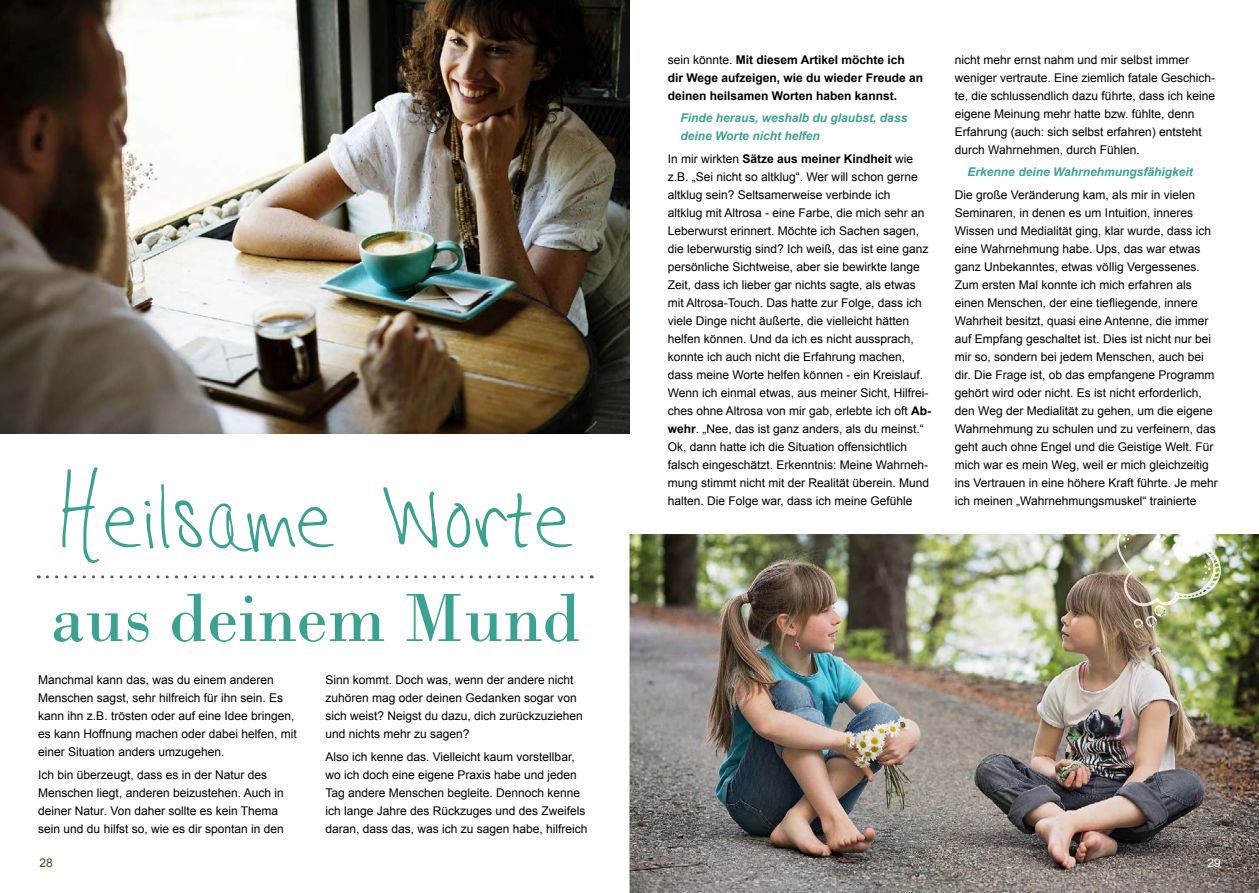
<style>
.page{position:relative;width:1259px;height:893px;background:#fff}
.page>*{position:absolute;margin:0;border:0;box-sizing:border-box;transform-origin:0 0}
.t1{font:90px "Hannahs Messy Handwriting";color:#3da191}
.t2{font:72px "Bodoni";color:#3da191}
.t3{font:12px/18px "Arial";color:#000}
.t4{font:700 12px/18px "Arial";color:#000}
.t5{font:italic 700 12px/18px "Arial";color:#3da191}
.t6{font:12px "Arial";color:#375222}
.t7{font:12px "Arial";color:#fff}
.s1{font-weight:400}
.s2{font-weight:700}
</style>
<div class="page">
<img style="left:629px;top:534px;width:630px;height:359px">
<img style="left:0;top:0;width:629px;height:433px">
<svg style="left:47px;top:575px;width:545px;height:3px"></svg>
<img style="left:1116px;top:534px;width:3px;height:69px">
<img style="left:1119px;top:534px;width:101px;height:94px">
<h1 class="t1" style="left:57px;top:434px;width:517px">Heilsame Worte</h1>
<h2 class="t2" style="left:50px;top:575px;width:532px">aus deinem Mund</h2>
<p class="t3" style="left:38px;top:671px;width:260px">Manchmal kann das, was du einem anderen Menschen sagst, sehr hilfreich für ihn sein. Es kann ihn z.B. trösten oder auf eine Idee bringen, es kann Hoffnung machen oder dabei helfen, mit einer Situation anders umzugehen.</p>
<p class="t3" style="left:38px;top:765px;width:247px">Ich bin überzeugt, dass es in der Natur des Menschen liegt, anderen beizustehen. Auch in deiner Natur. Von daher sollte es kein Thema sein und du hilfst so, wie es dir spontan in den</p>
<p class="t3" style="left:325px;top:671px;width:259px">Sinn kommt. Doch was, wenn der andere nicht zuhören mag oder deinen Gedanken sogar von sich weist? Neigst du dazu, dich zurückzuziehen und nichts mehr zu sagen?</p>
<p class="t3" style="left:325px;top:747px;width:264px">Also ich kenne das. Vielleicht kaum vorstellbar, wo ich doch eine eigene Praxis habe und jeden Tag andere Menschen begleite. Dennoch kenne ich lange Jahre des Rückzuges und des Zweifels daran, dass das, was ich zu sagen habe, hilfreich</p>
<p class="t4" style="left:668px;top:51px;width:257px"><span class="s1">sein könnte.</span> Mit diesem Artikel möchte ich dir Wege aufzeigen, wie du wieder Freude an deinen heilsamen Worten haben kannst.</p>
<p class="t5" style="left:680px;top:110px;width:228px">Finde heraus, weshalb du glaubst, dass deine Worte nicht helfen</p>
<p class="t3" style="left:668px;top:149px;width:265px">In mir wirkten <span class="s2">Sätze aus meiner Kindheit</span> wie z.B. „Sei nicht so altklug“. Wer will schon gerne altklug sein? Seltsamerweise verbinde ich<br>altklug mit Altrosa - eine Farbe, die mich sehr an Leberwurst erinnert. Möchte ich Sachen sagen, die leberwurstig sind? Ich weiß, das ist eine ganz persönliche Sichtweise, aber sie bewirkte lange Zeit, dass ich lieber gar nichts sagte, als etwas mit Altrosa-Touch. Das hatte zur Folge, dass ich viele Dinge nicht äußerte, die vielleicht hätten helfen können. Und da ich es nicht aussprach, konnte ich auch nicht die Erfahrung machen, dass meine Worte helfen können - ein Kreislauf.<br>Wenn ich einmal etwas, aus meiner Sicht, Hilfrei&shy;ches ohne Altrosa von mir gab, erlebte ich oft <span class="s2">Ab&shy;wehr</span>. „Nee, das ist ganz anders, als du meinst.“ Ok, dann hatte ich die Situation offensichtlich falsch eingeschätzt. Erkenntnis: Meine Wahrneh&shy;mung stimmt nicht mit der Realität überein. Mund halten. Die Folge war, dass ich meine Gefühle</p>
<p class="t3" style="left:955px;top:51px;width:262px">nicht mehr ernst nahm und mir selbst immer weniger vertraute. Eine ziemlich fatale Geschich&shy;te, die schlussendlich dazu führte, dass ich keine eigene Meinung mehr hatte bzw. fühlte, denn Erfahrung (auch: sich selbst erfahren) entsteht durch Wahrnehmen, durch Fühlen.</p>
<p class="t5" style="left:967px;top:163px;width:227px">Erkenne deine Wahrnehmungsfähigkeit</p>
<p class="t3" style="left:955px;top:185px;width:264px">Die große Veränderung kam, als mir in vielen Seminaren, in denen es um Intuition, inneres Wissen und Medialität ging, klar wurde, dass ich eine Wahrnehmung habe. Ups, das war etwas ganz Unbekanntes, etwas völlig Vergessenes.<br>Zum ersten Mal konnte ich mich erfahren als einen Menschen, der eine tiefliegende, innere Wahrheit besitzt, quasi eine Antenne, die immer auf Empfang geschaltet ist. Dies ist nicht nur bei mir so, sondern bei jedem Menschen, auch bei dir. Die Frage ist, ob das empfangene Programm gehört wird oder nicht. Es ist nicht erforderlich, den Weg der Medialität zu gehen, um die eigene Wahrnehmung zu schulen und zu verfeinern, das geht auch ohne Engel und die Geistige Welt. Für mich war es mein Weg, weil er mich gleichzeitig ins Vertrauen in eine höhere Kraft führte. Je mehr ich meinen „Wahrnehmungsmuskel“ trainierte</p>
<p class="t6" style="left:39px;top:855px;width:15px">28</p>
<p class="t7" style="left:1207px;top:855px;width:15px">29</p>
</div>
